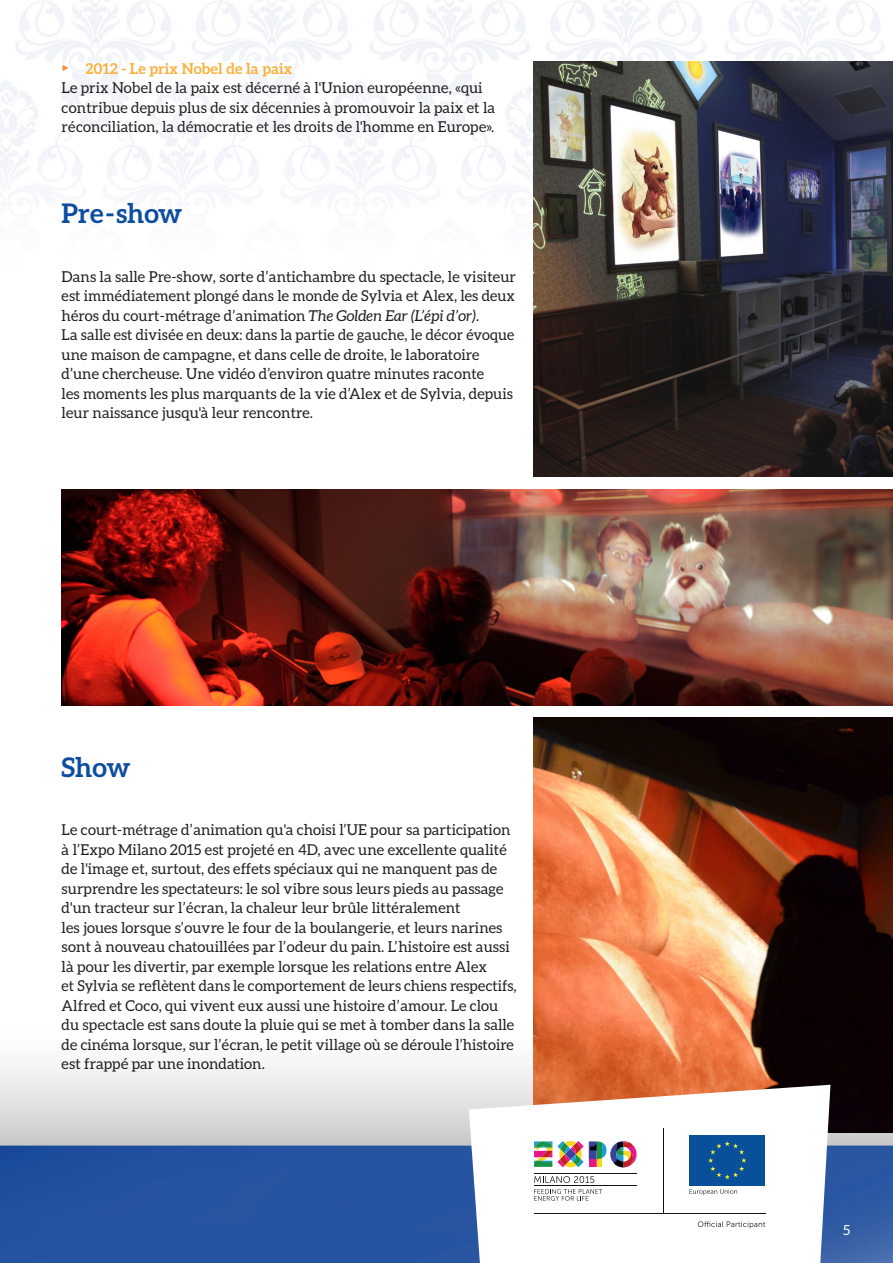
<style>
.page{position:relative;width:893px;height:1263px;background:#fff}
.page>*{position:absolute;margin:0;border:0;box-sizing:border-box;transform-origin:0 0}
.t1{font:700 27px "Aleo";color:#0d4da1}
.t2{font:15px/19.5px "Aleo";letter-spacing:.005em;color:#231f20}
.t3{font:700 15px "Aleo";letter-spacing:.005em;color:#fbb03f}
.t4{font:13.95px "Aleo";color:#fff}
.s1{font-family:"EC Square Sans Pro";font-weight:400;color:#f58b3c}
.s2{font-style:italic}
</style>
<div class="page">
<img style="left:0;top:434px;width:893px;height:829px">
<img style="left:0;top:0;width:893px;height:434px">
<img style="left:534px;top:62px;width:359px;height:414px">
<img style="left:62px;top:489px;width:831px;height:216px">
<img style="left:534px;top:718px;width:359px;height:415px">
<svg style="left:469px;top:1085px;width:361px;height:178px"></svg>
<svg style="left:534px;top:1141px;width:103px;height:26px"></svg>
<svg style="left:534px;top:1176px;width:60px;height:7px"></svg>
<svg style="left:534px;top:1189px;width:68px;height:12px"></svg>
<hr style="left:534px;top:1173px;width:103px;height:1px;background:#111314">
<hr style="left:534px;top:1186px;width:103px;height:1px;background:#111314">
<div style="left:689px;top:1135px;width:76px;height:51px;background:#09509a"></div>
<svg style="left:708px;top:1141px;width:38px;height:38px"></svg>
<hr style="left:663px;top:1128px;width:1px;height:86px;background:#111314">
<hr style="left:534px;top:1214px;width:231px;height:1px;background:#111314">
<svg style="left:698px;top:1221px;width:67px;height:7px"></svg>
<svg style="left:690px;top:1189px;width:47px;height:6px"></svg>
<p class="t3" style="left:62px;top:60px;width:232px"><span class="s1">‣</span> 2012 - Le prix Nobel de la paix</p>
<p class="t2" style="left:62px;top:78px;width:435px">Le prix Nobel de la paix est décerné à l'Union européenne, «qui contribue depuis plus de six décennies à promouvoir la paix et la réconciliation, la démocratie et les droits de l'homme en Europe».</p>
<p class="t1" style="left:62px;top:198px;width:122px">Pre-show</p>
<p class="t2" style="left:62px;top:266px;width:456px">Dans la salle Pre-show, sorte d’antichambre du spectacle, le visiteur est immédiatement plongé dans le monde de Sylvia et Alex, les deux héros du court-métrage d’animation <span class="s2">The Golden Ear (L’épi d’or).<br></span>La salle est divisée en deux: dans la partie de gauche, le décor évoque une maison de campagne, et dans celle de droite, le laboratoire d’une chercheuse. Une vidéo d’environ quatre minutes raconte<br>les moments les plus marquants de la vie d’Alex et de Sylvia, depuis leur naissance jusqu'à leur rencontre.</p>
<p class="t1" style="left:62px;top:751px;width:70px">Show</p>
<p class="t2" style="left:62px;top:820px;width:456px">Le court-métrage d’animation qu'a choisi l’UE pour sa participation à l’Expo Milano 2015 est projeté en 4D, avec une excellente qualité de l'image et, surtout, des effets spéciaux qui ne manquent pas de surprendre les spectateurs: le sol vibre sous leurs pieds au passage d'un tracteur sur l’écran, la chaleur leur brûle littéralement<br>les joues lorsque s’ouvre le four de la boulangerie, et leurs narines sont à nouveau chatouillées par l’odeur du pain. L’histoire est aussi là pour les divertir, par exemple lorsque les relations entre Alex<br>et Sylvia se reflètent dans le comportement de leurs chiens respectifs, Alfred et Coco, qui vivent eux aussi une histoire d’amour. Le clou du spectacle est sans doute la pluie qui se met à tomber dans la salle de cinéma lorsque, sur l’écran, le petit village où se déroule l’histoire est frappé par une inondation.</p>
<p class="t4" style="left:843px;top:1222px;width:9px">5</p>
</div>
